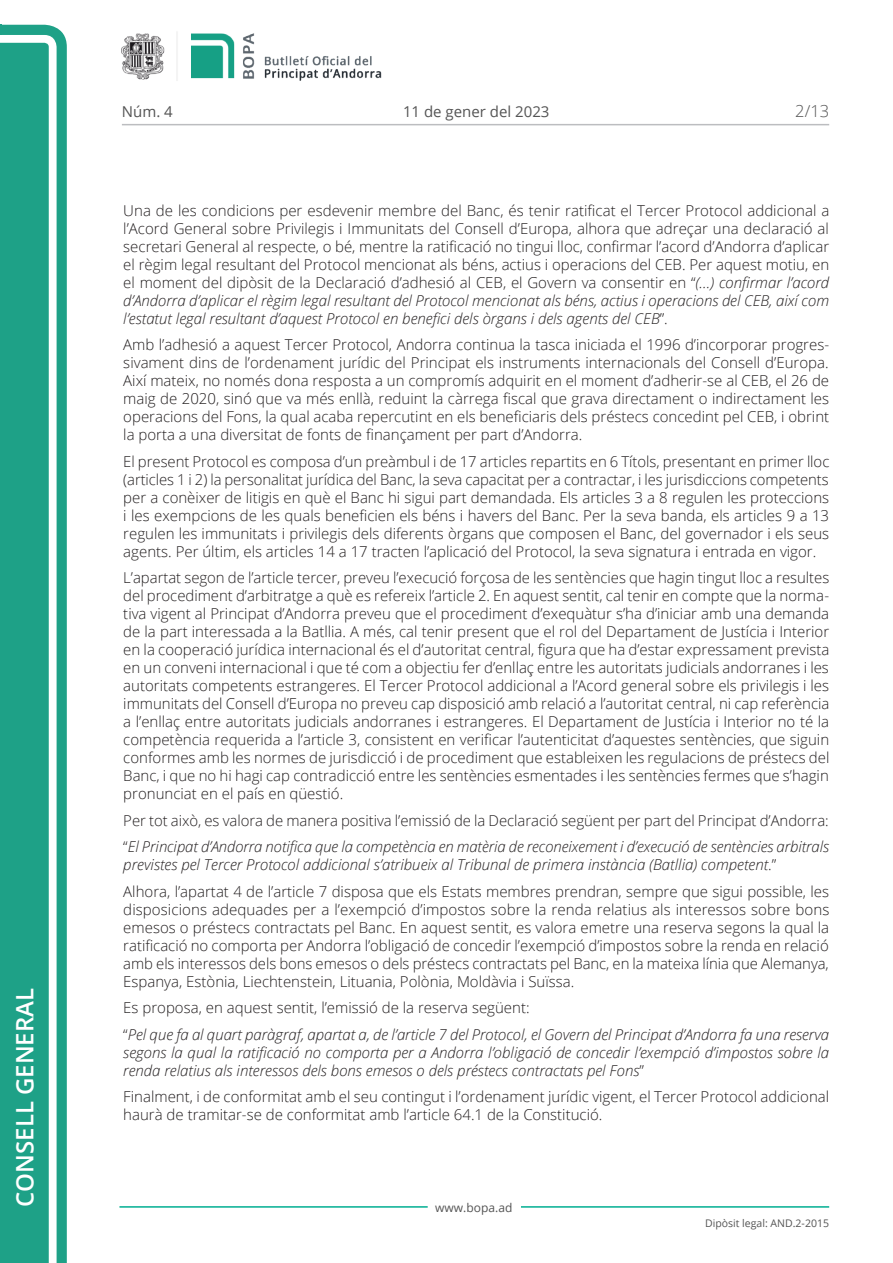
<style>
.page{position:relative;width:893px;height:1263px;background:#fff}
.page>*{position:absolute;margin:0;border:0;box-sizing:border-box;transform-origin:0 0}
.t1{font:600 24px "Open Sans";color:#fff}
.t2{font:300 16.5px "Open Sans";color:#545454}
.Body_text{font:300 15px/18px "Open Sans";color:#231f20;text-align:justify}
.Body_text-2{font:italic 300 15px/18px "Open Sans";color:#231f20}
.t3{font:15px "Open Sans";color:#545454}
.t4{font:12px "Open Sans";color:#545454}
.t5{font:10.5px "Open Sans";color:#545454}
.s1{font-style:italic}
.s2{font-style:normal}
</style>
<div class="page">
<svg style="left:0;top:25px;width:67px;height:1238px;fill:#1ea187"></svg>
<div style="left:0;top:43px;width:49px;height:1220px;background:#1ea187"></div>
<img style="left:122px;top:32px;width:260px;height:49px">
<hr style="left:119px;top:1206px;width:309px;height:2px;background:#00ae91">
<hr style="left:521px;top:1206px;width:308px;height:2px;background:#00ae91">
<hr style="left:122px;top:124px;width:707px;height:1px;background:#bcbdc0">
<h1 class="t1" style="left:8px;top:1207px;width:220px;rotate:-90deg">Consell General</h1>
<p class="t3" style="left:122px;top:102px;width:52px">Núm. 4</p>
<p class="t3" style="left:403px;top:102px;width:148px">11 de gener del 2023</p>
<p class="t2" style="left:795px;top:100px;width:35px">2/13</p>
<p class="Body_text" style="left:123px;top:201px;width:708px">Una de les condicions per esdevenir membre del Banc, és tenir ratificat el Tercer Protocol addicional a l’Acord General sobre Privilegis i Immunitats del Consell d’Europa, alhora que adreçar una declaració al secretari General al respecte, o bé, mentre la ratificació no tingui lloc, confirmar l’acord d’Andorra d’aplicar el règim legal resultant del Protocol mencionat als béns, actius i operacions del CEB. Per aquest motiu, en el moment del dipòsit de la Declaració d’adhesió al CEB, el Govern va consentir en “<span class="s1">(…) confirmar l’acord d’Andorra d’aplicar el règim legal resultant del Protocol mencionat als béns, actius i operacions del CEB, així com l’estatut legal resultant d’aquest Protocol en benefici dels òrgans i dels agents del CEB</span>”.</p>
<p class="Body_text" style="left:123px;top:335px;width:707px">Amb l’adhesió a aquest Tercer Protocol, Andorra continua la tasca iniciada el 1996 d’incorporar progres&shy;sivament dins de l’ordenament jurídic del Principat els instruments internacionals del Consell d’Europa.<br>Així mateix, no només dona resposta a un compromís adquirit en el moment d’adherir-se al CEB, el 26 de maig de 2020, sinó que va més enllà, reduint la càrrega fiscal que grava directament o indirectament les operacions del Fons, la qual acaba repercutint en els beneficiaris dels préstecs concedint pel CEB, i obrint la porta a una diversitat de fonts de finançament per part d’Andorra.</p>
<p class="Body_text" style="left:123px;top:452px;width:708px">El present Protocol es composa d’un preàmbul i de 17 articles repartits en 6 Títols, presentant en primer lloc (articles 1 i 2) la personalitat jurídica del Banc, la seva capacitat per a contractar, i les jurisdiccions competents per a conèixer de litigis en què el Banc hi sigui part demandada. Els articles 3 a 8 regulen les proteccions i les exempcions de les quals beneficien els béns i havers del Banc. Per la seva banda, els articles 9 a 13 regulen les immunitats i privilegis dels diferents òrgans que composen el Banc, del governador i els seus agents. Per últim, els articles 14 a 17 tracten l’aplicació del Protocol, la seva signatura i entrada en vigor.</p>
<p class="Body_text" style="left:123px;top:568px;width:708px">L’apartat segon de l’article tercer, preveu l’execució forçosa de les sentències que hagin tingut lloc a resultes del procediment d’arbitratge a què es refereix l’article 2. En aquest sentit, cal tenir en compte que la norma&shy;tiva vigent al Principat d’Andorra preveu que el procediment d’exequàtur s’ha d’iniciar amb una demanda de la part interessada a la Batllia. A més, cal tenir present que el rol del Departament de Justícia i Interior en la cooperació jurídica internacional és el d’autoritat central, figura que ha d’estar expressament prevista en un conveni internacional i que té com a objectiu fer d’enllaç entre les autoritats judicials andorranes i les autoritats competents estrangeres. El Tercer Protocol addicional a l’Acord general sobre els privilegis i les immunitats del Consell d’Europa no preveu cap disposició amb relació a l’autoritat central, ni cap referència a l’enllaç entre autoritats judicials andorranes i estrangeres. El Departament de Justícia i Interior no té la competència requerida a l’article 3, consistent en verificar l’autenticitat d’aquestes sentències, que siguin conformes amb les normes de jurisdicció i de procediment que estableixen les regulacions de préstecs del Banc, i que no hi hagi cap contradicció entre les sentències esmentades i les sentències fermes que s’hagin pronunciat en el país en qüestió.</p>
<p class="Body_text" style="left:123px;top:811px;width:707px">Per tot això, es valora de manera positiva l’emissió de la Declaració següent per part del Principat d’Andorra:</p>
<p class="Body_text-2" style="left:123px;top:837px;width:707px"><span class="s2">“</span>El Principat d’Andorra notifica que la competència en matèria de reconeixement i d’execució de sentències arbitrals previstes pel Tercer Protocol addicional s’atribueix al Tribunal de primera instància (Batllia) competent<span class="s2">.”</span></p>
<p class="Body_text" style="left:123px;top:882px;width:708px">Alhora, l’apartat 4 de l’article 7 disposa que els Estats membres prendran, sempre que sigui possible, les disposicions adequades per a l’exempció d’impostos sobre la renda relatius als interessos sobre bons emesos o préstecs contractats pel Banc. En aquest sentit, es valora emetre una reserva segons la qual la ratificació no comporta per Andorra l’obligació de concedir l’exempció d’impostos sobre la renda en relació amb els interessos dels bons emesos o dels préstecs contractats pel Banc, en la mateixa línia que Alemanya, Espanya, Estònia, Liechtenstein, Lituania, Polònia, Moldàvia i Suïssa.</p>
<p class="Body_text" style="left:123px;top:998px;width:408px">Es proposa, en aquest sentit, l’emissió de la reserva següent:</p>
<p class="Body_text-2" style="left:123px;top:1025px;width:707px;text-align:justify"><span class="s2">“</span>Pel que fa al quart paràgraf, apartat a, de l’article 7 del Protocol, el Govern del Principat d’Andorra fa una reserva segons la qual la ratificació no comporta per a Andorra l’obligació de concedir l’exempció d’impostos sobre la renda relatius als interessos dels bons emesos o dels préstecs contractats pel Fons<span class="s2">”</span></p>
<p class="Body_text" style="left:123px;top:1087px;width:707px">Finalment, i de conformitat amb el seu contingut i l’ordenament jurídic vigent, el Tercer Protocol addicional haurà de tramitar-se de conformitat amb l’article 64.1 de la Constitució.</p>
<p class="t4" style="left:435px;top:1199px;width:79px">www.bopa.ad</p>
<p class="t5" style="left:705px;top:1216px;width:125px">Dipòsit legal: AND.2-2015</p>
</div>
